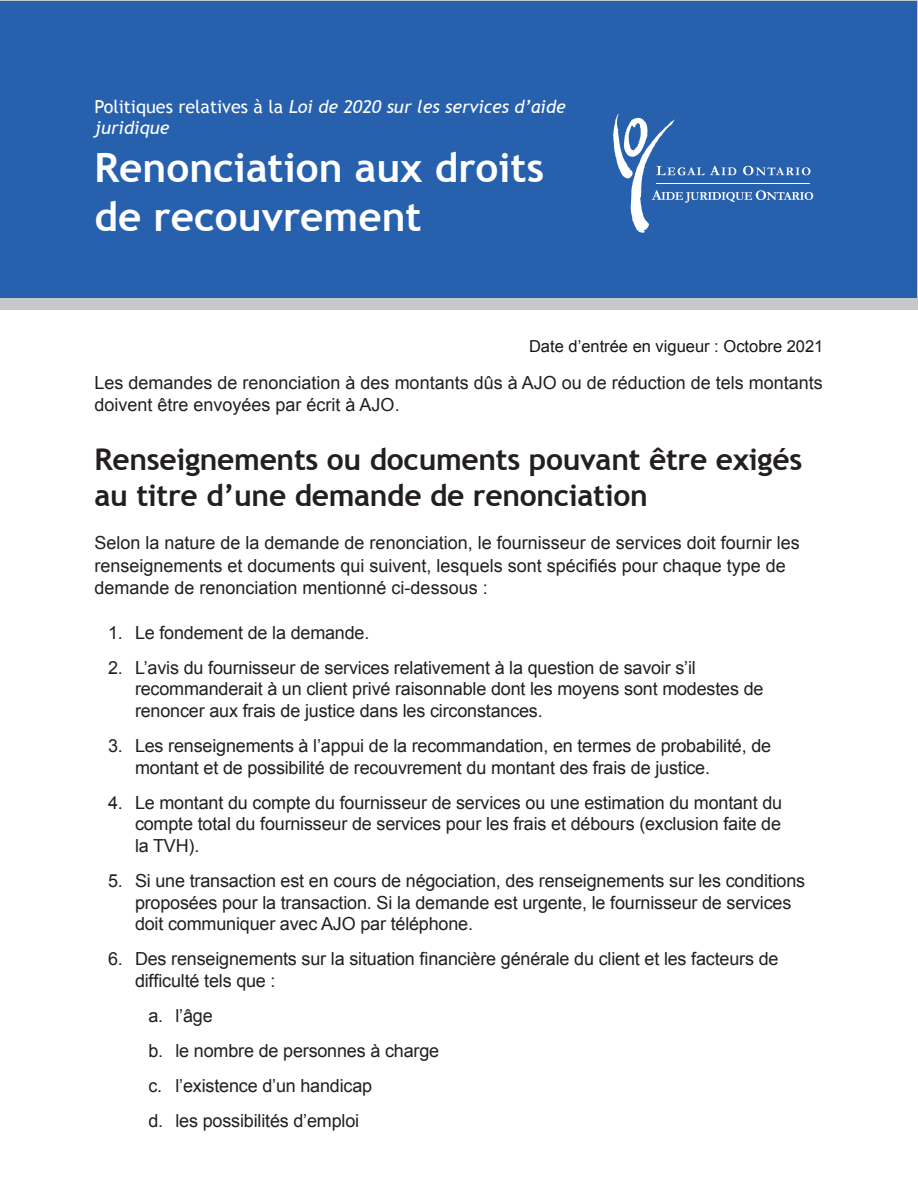
<style>
.page{position:relative;width:918px;height:1188px;background:#fff}
.page>*{position:absolute;margin:0;border:0;box-sizing:border-box;transform-origin:0 0}
.Heading_1__title_pag{font:700 40.5px/48.6px "Trebuchet MS";color:#fff}
.Heading_2{font:700 30px/36px "Trebuchet MS";letter-spacing:-.01em;color:#231f20}
.t1{font:18px/21.6px "Arial";letter-spacing:-.01em;color:#231f20}
.Heading_1__title_pag-2{font:italic 18px/21px "Trebuchet MS";color:#fff}
.t2{font:16.5px "Arial";color:#171717}
.s1{font-style:normal}
</style>
<div class="page">
<div style="left:0;top:0;width:918px;height:310px;background:#c6c8c9"></div>
<div style="left:1px;top:1px;width:916px;height:297px;background:#2761ae"></div>
<svg style="left:613px;top:114px;width:200px;height:119px"></svg>
<h1 class="Heading_1__title_pag-2" style="left:94px;top:96px;width:473px"><span class="s1">Politiques relatives à la</span> Loi de 2020 sur les services d’aide juridique</h1>
<h1 class="Heading_1__title_pag" style="left:94px;top:144px;width:451px">Renonciation aux droits de recouvrement</h1>
<p class="t2" style="left:529px;top:336px;width:296px">Date d’entrée en vigueur : Octobre 2021</p>
<p class="t1" style="left:94px;top:372px;width:730px;line-height:22.5px">Les demandes de renonciation à des montants dûs à AJO ou de réduction de tels montants doivent être envoyées par écrit à AJO.</p>
<h2 class="Heading_2" style="left:94px;top:441px;width:709px">Renseignements ou documents pouvant être exigés au titre d’une demande de renonciation</h2>
<p class="t1" style="left:94px;top:532px;width:707px;line-height:22.5px">Selon la nature de la demande de renonciation, le fournisseur de services doit fournir les renseignements et documents qui suivent, lesquels sont spécifiés pour chaque type de demande de renonciation mentionné ci-dessous :</p>
<p class="t1" style="left:108px;top:622px;width:263px">1. Le fondement de la demande.</p>
<p class="t1" style="left:135px;top:657px;width:630px;text-indent:-27px">2. L’avis du fournisseur de services relativement à la question de savoir s’il recommanderait à un client privé raisonnable dont les moyens sont modestes de renoncer aux frais de justice dans les circonstances.</p>
<p class="t1" style="left:135px;top:735px;width:638px;text-indent:-27px">3. Les renseignements à l’appui de la recommandation, en termes de probabilité, de montant et de possibilité de recouvrement du montant des frais de justice.</p>
<p class="t1" style="left:135px;top:792px;width:649px;text-align:justify;text-indent:-27px">4. Le montant du compte du fournisseur de services ou une estimation du montant du compte total du fournisseur de services pour les frais et débours (exclusion faite de la TVH).</p>
<p class="t1" style="left:135px;top:870px;width:672px;text-indent:-27px">5. Si une transaction est en cours de négociation, des renseignements sur les conditions proposées pour la transaction. Si la demande est urgente, le fournisseur de services doit communiquer avec AJO par téléphone.</p>
<p class="t1" style="left:135px;top:948px;width:645px;text-indent:-27px">6. Des renseignements sur la situation financière générale du client et les facteurs de difficulté tels que :</p>
<p class="t1" style="left:148px;top:1005px;width:66px">a. l’âge</p>
<p class="t1" style="left:148px;top:1040px;width:292px">b. le nombre de personnes à charge</p>
<p class="t1" style="left:148px;top:1075px;width:225px">c. l’existence d’un handicap</p>
<p class="t1" style="left:148px;top:1110px;width:212px">d. les possibilités d’emploi</p>
</div>
